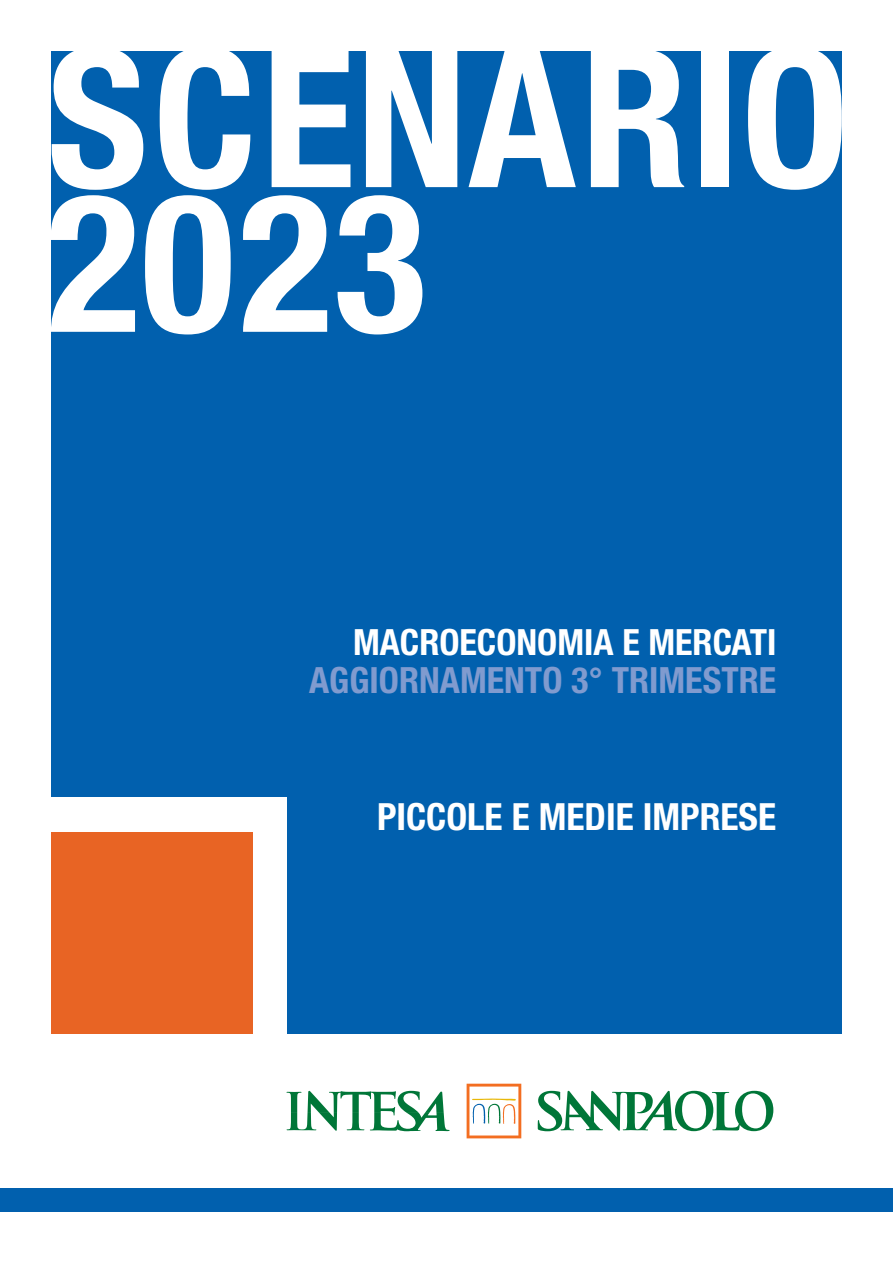
<style>
.page{position:relative;width:893px;height:1263px;background:#fff}
.page>*{position:absolute;margin:0;border:0;box-sizing:border-box;transform-origin:0 0}
.t1{font:700 condensed 192.9px/144.6px "Helvetica Neue";letter-spacing:.01em;color:#fff}
.t2{font:700 condensed 37.5px "Helvetica Neue";color:#fff}
.t3{font:700 condensed 36.15px "Helvetica Neue";color:#809bcf}
.t4{font:700 condensed 36.15px "Helvetica Neue";color:#fff}
</style>
<div class="page">
<div style="left:0;top:1189px;width:893px;height:23px;background:#0160ae"></div>
<div style="left:51px;top:51px;width:791px;height:982px;background:#0160ae"></div>
<div style="left:45px;top:797px;width:241px;height:254px;background:#fff"></div>
<div style="left:51px;top:833px;width:201px;height:201px;background:#e86424"></div>
<svg style="left:538px;top:1090px;width:235px;height:41px"></svg>
<svg style="left:286px;top:1090px;width:164px;height:41px"></svg>
<svg style="left:467px;top:1084px;width:54px;height:54px"></svg>
<p class="t1" style="left:47px;top:44px;width:803px">SCENARIO<br>2023</p>
<p class="t4" style="left:353px;top:621px;width:425px">MACROECONOMIA E MERCATI</p>
<p class="t3" style="left:309px;top:658px;width:469px">AGGIORNAMENTO 3° TRIMESTRE</p>
<p class="t2" style="left:377px;top:794px;width:400px">PICCOLE E MEDIE IMPRESE</p>
</div>
